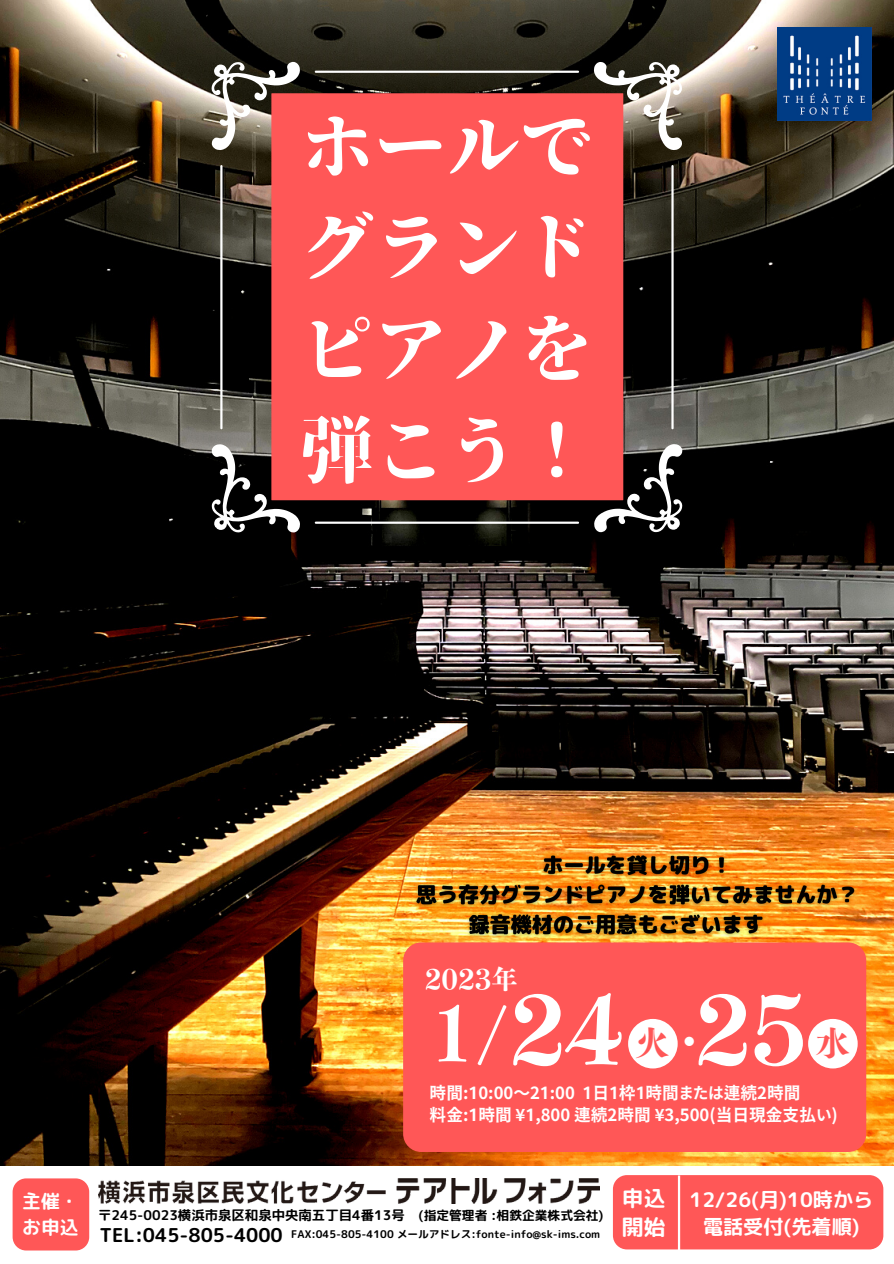
<style>
.page{position:relative;width:894px;height:1264px;background:#fff}
.page>*{position:absolute;margin:0;border:0;box-sizing:border-box;transform-origin:0 0}
.t1{font:91.2px "Canva Tsuku CMD Min Std E";color:#fff}
.t2{font:73.2px/101.4px "Soukou Mincho";color:#fff;text-align:justify}
.t3{font:34.5px "Canva Tsuku CMD Min Std E";color:#ff5757}
.t4{font:26.7px "Canva Tsuku CMD Min Std E";color:#fff}
.t5{font:21.75px/29.7px "rounded mplus 1 p bold";color:#fff}
.t6{font:20.1px/27.5px "rounded mplus 1 p bold";color:#fff;text-align:center}
.t7{font:19.05px "rounded mplus 1 p bold";color:#000}
.t8{font:18.9px/26px "rounded mplus 1 p bold";color:#fff}
.t9{font:16.65px/22.5px "Gen Seki Gothic TW B";color:#fff}
.t10{font:13.35px "rounded mplus 1 p bold";color:#000}
.t11{font:12.75px "rounded mplus 1 p bold";color:#000}
.t12{font:10.65px "rounded mplus 1 p bold";color:#000}
.s1{font-size:72px}
.s2{font-size:72.9px}
.s3{font-size:34.5px;color:#ff5757}
.s4{font-size:43.8px}
</style>
<div class="page">
<img style="left:0;top:0;width:893px;height:1165px">
<svg style="left:211px;top:62px;width:471px;height:470px;background:#403d37"></svg>
<div style="left:271px;top:93px;width:352px;height:407px;background:#ff5757"></div>
<img style="left:777px;top:27px;width:93px;height:94px">
<div style="left:13px;top:1178px;width:76px;height:72px;background:#ff5757;border-radius:14px"></div>
<div style="left:612px;top:1175px;width:271px;height:74px;background:#ff5757;border-radius:14px"></div>
<hr style="left:677px;top:1175px;width:3px;height:82px;background:#fff">
<img style="left:98px;top:1178px;width:501px;height:25px">
<img style="left:409px;top:844px;width:455px;height:101px">
<div style="left:403px;top:942px;width:463px;height:209px;background:#ff5757;border-radius:18px"></div>
<div style="left:628px;top:1018px;width:49px;height:50px;background:#fff;border-radius:50%"></div>
<div style="left:807px;top:1018px;width:50px;height:50px;background:#fff;border-radius:50%"></div>
<h2 class="t2" style="left:300px;top:94px;width:294px">ホールでグランドピアノを弾こう！</h2>
<h3 class="t4" style="left:425px;top:965px;width:95px">2023年</h3>
<h1 class="t1" style="left:429px;top:982px;width:379px"><span class="s1">1</span><span class="s2">/</span>24 <span class="s3">火</span><span class="s4">・</span>25</h1>
<h3 class="t3" style="left:815px;top:1025px;width:35px">水</h3>
<p class="t9" style="left:429px;top:1081px;width:409px">時間:10:00〜21:00 1日1枠1時間または連続2時間<br>料金:1時間 ¥1,800 連続2時間 ¥3,500(当日現金支払い)</p>
<p class="t8" style="left:22px;top:1187px;width:58px">主催・お申込</p>
<h3 class="t5" style="left:621px;top:1182px;width:45px">申込開始</h3>
<p class="t6" style="left:689px;top:1185px;width:185px">12/26(月)10時から電話受付(先着順)</p>
<p class="t11" style="left:418px;top:1205px;width:186px">(指定管理者 :相鉄企業株式会社)</p>
<p class="t10" style="left:98px;top:1205px;width:308px">〒245-0023横浜市泉区和泉中央南五丁目4番13号</p>
<p class="t12" style="left:291px;top:1226px;width:310px">FAX:045-805-4100 メールアドレス:fonte-info@sk-ims.com</p>
<p class="t7" style="left:99px;top:1221px;width:185px">TEL:045-805-4000</p>
</div>
